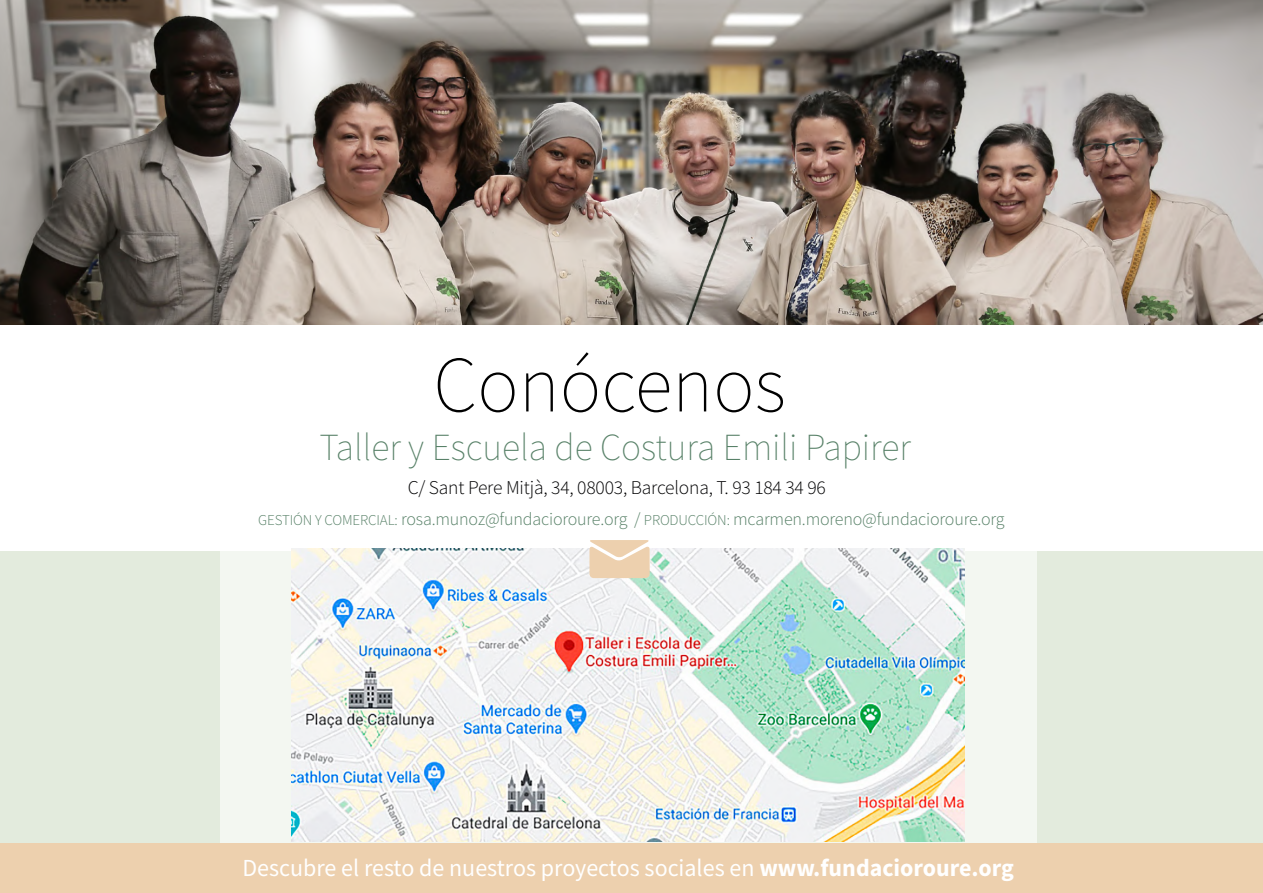
<style>
.page{position:relative;width:1263px;height:893px;background:#fff}
.page>*{position:absolute;margin:0;border:0;box-sizing:border-box;transform-origin:0 0}
.t1{font:200 79.5px "Source Sans Pro";color:#000}
.t2{font:200 38.25px "Source Sans Pro";color:#588168}
.t3{font:24.45px "Source Sans Pro";color:#fff}
.t4{font:300 19.5px "Source Sans Pro";letter-spacing:-.01em;color:#020203}
.t5{font:300 18px "Source Sans Pro";letter-spacing:-.01em;color:#588168}
.s1{font-size:15px}
.s2{font-weight:700}
</style>
<div class="page">
<div style="left:0;top:1px;width:1263px;height:892px;background:#e3ebdd"></div>
<img style="left:0;top:0;width:1263px;height:325px">
<div style="left:0;top:325px;width:1263px;height:225px;background:#fff"></div>
<div style="left:220px;top:540px;width:816px;height:303px;background:linear-gradient(to right,#f1f4f3,#f9fafa)"></div>
<div style="left:0;top:843px;width:1263px;height:50px;background:#edd0ae"></div>
<img style="left:292px;top:549px;width:673px;height:292px">
<svg style="left:589px;top:540px;width:61px;height:38px;background:#eed5b7"></svg>
<h1 class="t1" style="left:433px;top:337px;width:354px">Conócenos</h1>
<h2 class="t2" style="left:319px;top:424px;width:593px">Taller y Escuela de Costura Emili Papirer</h2>
<p class="t4" style="left:408px;top:476px;width:420px">C/ Sant Pere Mitjà, 34, 08003, Barcelona, T. 93 184 34 96</p>
<p class="t5" style="left:258px;top:508px;width:748px"><span class="s1">GESTIÓN Y COMERCIAL:</span> rosa.munoz@fundacioroure.org / <span class="s1">PRODUCCIÓN:</span> mcarmen.moreno@fundacioroure.org</p>
<h3 class="t3" style="left:242px;top:852px;width:773px">Descubre el resto de nuestros proyectos sociales en <span class="s2">www.fundacioroure.org</span></h3>
</div>
